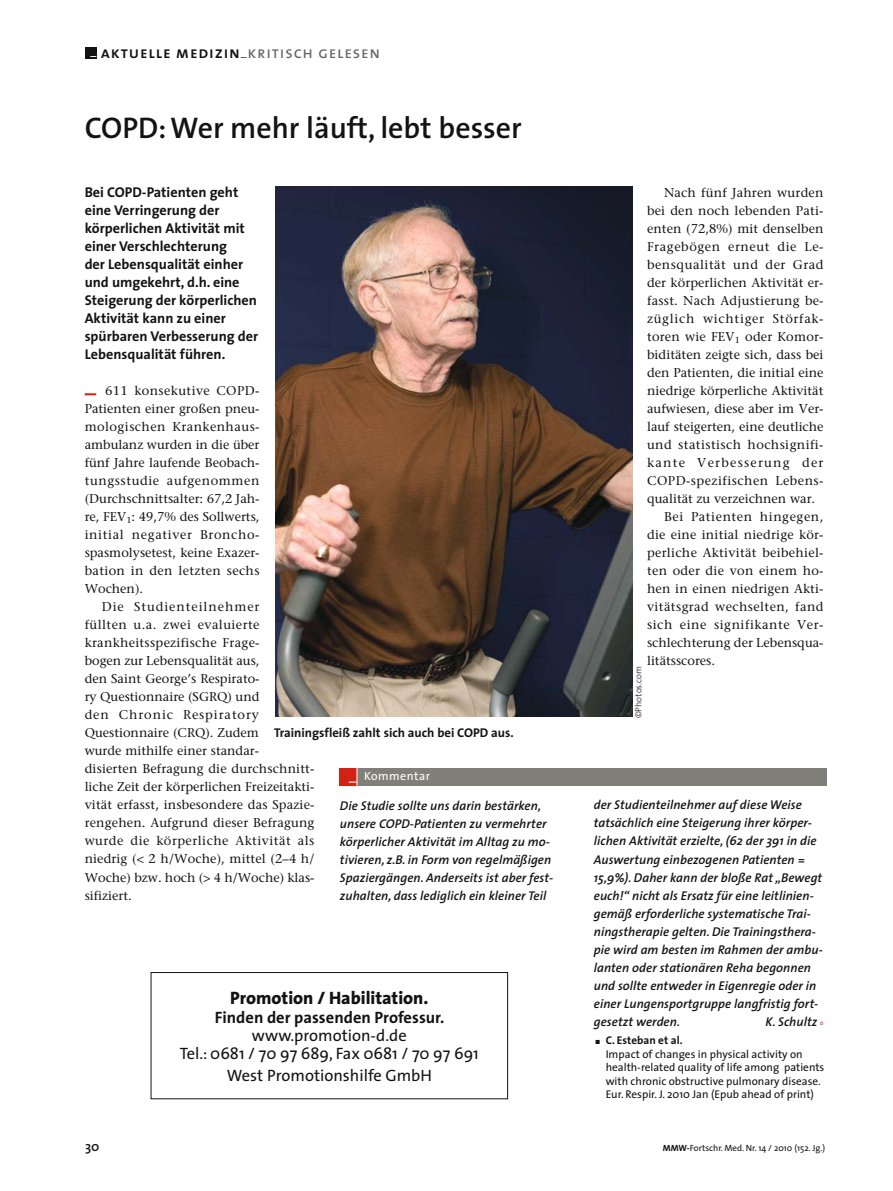
<style>
.page{position:relative;width:893px;height:1191px;background:#fff}
.page>*{position:absolute;margin:0;border:0;box-sizing:border-box;transform-origin:0 0}
.t1{font:600 30px "The Sans";color:#131313}
.t2{font:800 18px "The Sans";color:#131313}
.t3{font:16.5px/18px "The Sans";color:#131313;text-align:center}
.t4{font:16.5px "The Sans Semi Bold Caps";letter-spacing:.05em;color:#131313}
.t5{font:700 16.5px "The Sans";color:#131313}
.t6{font:700 14.25px/18px "The Sans";color:#131313}
.t7{font:600 13.5px "The Sans";color:#131313}
.t8{font:12.75px/18px "Stone Serif";letter-spacing:.015em;color:#131313;text-align:justify}
.t9{font:italic 600 12.75px/18px "The Sans";letter-spacing:.005em;color:#131313}
.t10{font:12.75px "Stone Serif";letter-spacing:.045em;color:#131313}
.t11{font:12.75px "Stone Serif";letter-spacing:.04em;color:#131313}
.t12{font:700 12.75px "The Sans";color:#131313}
.t13{font:12.75px "Stone Serif";letter-spacing:.055em;color:#131313}
.t14{font:12.75px "Stone Serif";letter-spacing:.095em;color:#131313}
.t15{font:12px "The Sans";letter-spacing:.04em;color:#fff}
.t16{font:11.25px/13.5px "The Sans";color:#131313}
.t17{font:9px "The Sans";color:#131313}
.t18{font:300 9px "The Sans";color:#131313}
.s1{font-family:"The Sans Caps";color:#676766}
.s2{font-family:"The Sans";font-weight:900;color:#d02314}
.s3{font-size:13.5px}
.s4{font-weight:400;font-style:normal;font-size:6px;color:#d02314}
.s5{font-family:"The Sans Expert";font-size:6px}
.s6{font-weight:700}
</style>
<div class="page">
<div style="left:85px;top:47px;width:12px;height:12px;background:#131313"></div>
<div style="left:151px;top:972px;width:357px;height:127px;border:1px solid #131313"></div>
<img style="left:275px;top:187px;width:357px;height:530px">
<div style="left:340px;top:768px;width:17px;height:17px;background:#d02314"></div>
<div style="left:357px;top:768px;width:469px;height:17px;background:#818078"></div>
<svg style="left:356px;top:768px;width:1px;height:18px"></svg>
<p class="t4" style="left:91px;top:43px;width:291px"><sub>–</sub> aktuelle medizin<sub>–</sub><span class="s1">kritisch gelesen</span></p>
<h1 class="t1" style="left:85px;top:117px;width:439px">COPD: Wer mehr läuft, lebt besser</h1>
<p class="t6" style="left:85px;top:185px;width:175px">Bei COPD-Patienten geht eine Verringerung der körperlichen Aktivität mit einer Verschlechterung<br>der Lebensqualität einher und umgekehrt, d.h. eine<br>Steigerung der körperlichen<br>Aktivität kann zu einer spürbaren Verbesserung der<br>Lebensqualität führen.</p>
<p class="t8" style="left:85px;top:383px;width:176px"><span class="s2">–</span> 611 konsekutive COPD-Patienten einer großen pneu&shy;mologischen Krankenhaus&shy;ambulanz wurden in die über fünf Jahre laufende Beobach&shy;tungsstudie aufgenommen (Durchschnittsalter: 67,2 Jah&shy;re, FEV<sub>1</sub>: 49,7% des Sollwerts, initial negativer Broncho&shy;spasmolysetest, keine Exazer&shy;bation in den letzten sechs Wochen).</p>
<p class="t8" style="left:85px;top:599px;width:231px;text-align:left;text-indent:17px">Die Studienteilnehmer<br>füllten u.a. zwei evaluierte krankheitsspezifische Frage-<br>bogen zur Lebensqualität aus,<br>den Saint George’s Respirato-<br>ry Questionnaire (SGRQ) und<br>den Chronic Respiratory<br>Questionnaire (CRQ). Zudem<br>wurde mithilfe einer standar&shy;disierten Befragung die durchschnitt&shy;liche Zeit der körperlichen Freizeitakti&shy;vität erfasst, insbesondere das Spazie&shy;rengehen. Aufgrund dieser Befragung wurde die körperliche Aktivität als niedrig (&lt; 2 h/Woche), mittel (2–4 h/<br>Woche) bzw. hoch (&gt; 4 h/Woche) klas&shy;sifiziert.</p>
<p class="t12" style="left:274px;top:727px;width:241px">Trainingsfleiß zahlt sich auch bei COPD aus.</p>
<p class="t15" style="left:349px;top:772px;width:83px"><span class="s3">–</span> Kommentar</p>
<p class="t9" style="left:340px;top:797px;width:215px">Die Studie sollte uns darin bestärken, unsere COPD-Patienten zu vermehrter körperlicher Aktivität im Alltag zu mo&shy;tivieren, z.B. in Form von regelmäßigen Spaziergängen. Anderseits ist aber fest&shy;zuhalten, dass lediglich ein kleiner Teil</p>
<h2 class="t2" style="left:230px;top:990px;width:200px">Promotion / Habilitation.</h2>
<p class="t5" style="left:215px;top:1010px;width:231px">Finden der passenden Professur.</p>
<p class="t3" style="left:180px;top:1028px;width:300px">www.promotion-d.de<br>Tel.: 0681 / 70 97 689, Fax 0681 / 70 97 691</p>
<p class="t3" style="left:227px;top:1068px;width:207px">West Promotionshilfe GmbH</p>
<p class="t8" style="left:664px;top:185px;width:161px">Nach fünf Jahren wurden</p>
<p class="t8" style="left:647px;top:203px;width:178px">bei den noch lebenden Pati-</p>
<p class="t8" style="left:647px;top:221px;width:178px">enten (72,8%) mit denselben</p>
<p class="t10" style="left:647px;top:242px;width:178px">Fragebögen erneut die Le-</p>
<p class="t11" style="left:647px;top:260px;width:178px">bensqualität und der Grad</p>
<p class="t8" style="left:647px;top:275px;width:178px">der körperlichen Aktivität er-</p>
<p class="t8" style="left:647px;top:293px;width:178px">fasst. Nach Adjustierung be-</p>
<p class="t13" style="left:647px;top:314px;width:178px">züglich wichtiger Störfak-</p>
<p class="t8" style="left:647px;top:329px;width:178px">toren wie FEV<sub>1</sub> oder Komor-</p>
<p class="t8" style="left:647px;top:347px;width:178px">biditäten zeigte sich, dass bei</p>
<p class="t8" style="left:647px;top:365px;width:178px">den Patienten, die initial eine</p>
<p class="t8" style="left:647px;top:383px;width:178px">niedrige körperliche Aktivität</p>
<p class="t8" style="left:647px;top:401px;width:178px">aufwiesen, diese aber im Ver-</p>
<p class="t8" style="left:647px;top:419px;width:178px">lauf steigerten, eine deutliche</p>
<p class="t8" style="left:647px;top:437px;width:178px">und statistisch hochsignifi-</p>
<p class="t14" style="left:647px;top:458px;width:178px">kante Verbesserung der</p>
<p class="t11" style="left:647px;top:476px;width:178px">COPD-spezifischen Lebens-</p>
<p class="t8" style="left:647px;top:491px;width:170px">qualität zu verzeichnen war.</p>
<p class="t10" style="left:664px;top:512px;width:161px">Bei Patienten hingegen,</p>
<p class="t8" style="left:647px;top:527px;width:178px">die eine initial niedrige kör-</p>
<p class="t8" style="left:647px;top:545px;width:178px">perliche Aktivität beibehiel-</p>
<p class="t8" style="left:647px;top:563px;width:178px">ten oder die von einem ho-</p>
<p class="t8" style="left:647px;top:581px;width:178px">hen in einen niedrigen Akti-</p>
<p class="t8" style="left:647px;top:599px;width:178px">vitätsgrad wechselten, fand</p>
<p class="t10" style="left:647px;top:620px;width:178px">sich eine signifikante Ver-</p>
<p class="t8" style="left:647px;top:635px;width:178px">schlechterung der Lebensqua-</p>
<p class="t8" style="left:647px;top:653px;width:70px">litätsscores.</p>
<p class="t18" style="left:635px;top:718px;width:54px;rotate:-90deg">©Photos.com</p>
<p class="t9" style="left:593px;top:797px;width:230px">der Studienteilnehmer auf diese Weise tatsächlich eine Steigerung ihrer körper&shy;lichen Aktivität erzielte, (62 der 391 in die Auswertung einbezogenen Patienten = 15,9%). Daher kann der bloße Rat „Bewegt euch!“ nicht als Ersatz für eine leitlinien&shy;gemäß erforderliche systematische Trai&shy;ningstherapie gelten. Die Trainingsthera&shy;pie wird am besten im Rahmen der ambu&shy;lanten oder stationären Reha begonnen und sollte entweder in Eigenregie oder in einer Lungensportgruppe langfristig fort&shy;gesetzt werden.</p>
<p class="t9" style="left:765px;top:1013px;width:59px">K. Schultz <span class="s4">ó</span></p>
<p class="t16" style="left:605px;top:1035px;width:220px;text-indent:-10px"><span class="s5">ó</span> <span class="s6">C. Esteban et al.<br></span>Impact of changes in physical activity on health-related quality of life among patients with chronic obstructive pulmonary disease.<br>Eur. Respir. J. 2010 Jan (Epub ahead of print)</p>
<p class="t7" style="left:85px;top:1142px;width:16px">30</p>
<p class="t17" style="left:662px;top:1145px;width:164px"><span class="s6">MMW-</span>Fortschr. Med. Nr. 14 / 2010 (152. Jg.)</p>
</div>
